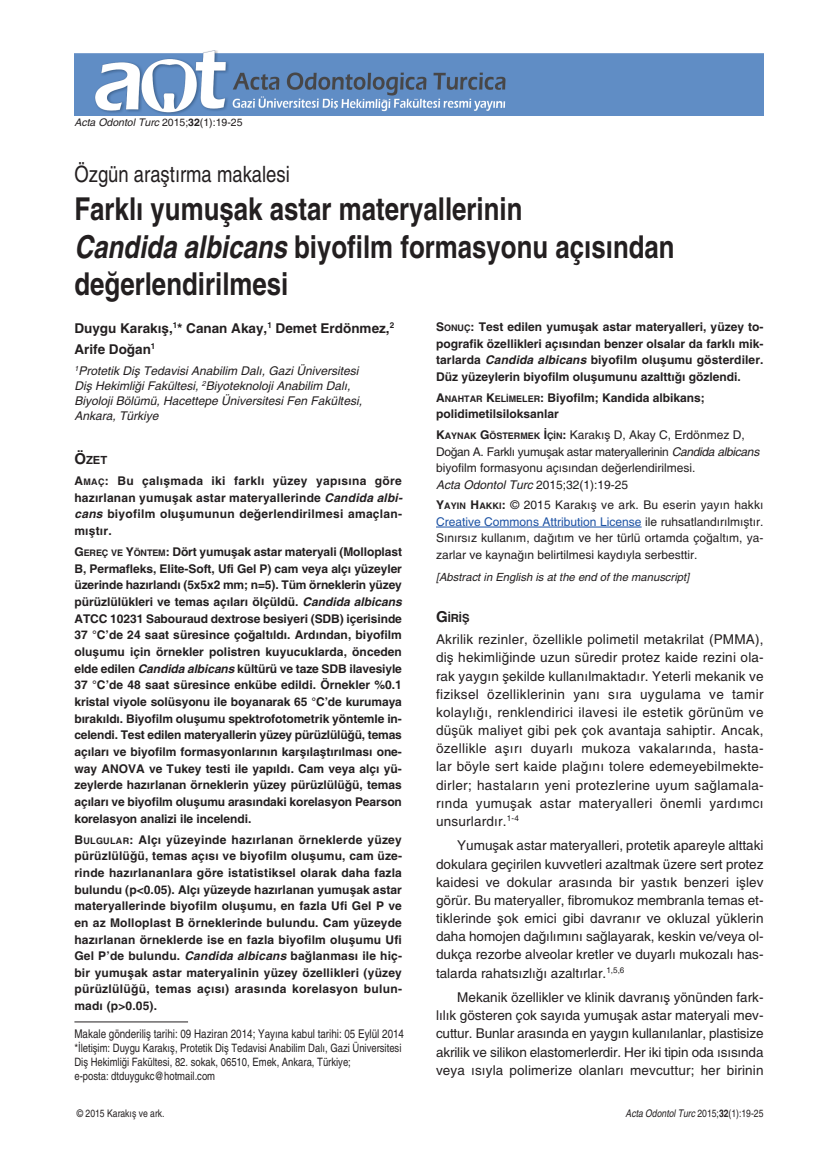
<style>
.page{position:relative;width:838px;height:1170px;background:#fff}
.page>*{position:absolute;margin:0;border:0;box-sizing:border-box;transform-origin:0 0}
.t1{font:700 condensed 31.5px/37.8px "Helvetica";color:#231f20}
.t2{font:condensed 22.5px "Helvetica";color:#231f20}
.t3{font:13.5px/18.1px "Helvetica";letter-spacing:.01em;color:#231f20;text-align:justify}
.t4{font:700 13.5px/21px "Helvetica";color:#231f20}
.t5{font:700 12px/16.6px "Helvetica";color:#231f20;text-align:justify}
.t6{font:12px/16.5px "Helvetica";color:#231f20}
.t7{font:italic 12px/15px "Helvetica";color:#231f20}
.t8{font:condensed 12px "Helvetica";color:#231f20}
.t9{font:condensed 11.55px/13.8px "Helvetica";color:#231f20}
.t10{font:italic 11.25px "Helvetica";color:#231f20}
.t11{font:700 11.25px "Helvetica";color:#231f20}
.t12{font:italic condensed 10.5px "Helvetica";color:#231f20}
.t13{font:italic 10.5px "Helvetica";color:#231f20}
.t14{font:condensed 10.5px "Helvetica";color:#231f20}
.s1{font-style:normal}
.s2{font-weight:700;font-style:normal}
.s3{font-style:italic}
.s4{font-size:15px}
.s5{font-size:9px}
.s6{font-weight:700}
.s7{font-weight:700;font-size:9px}
.s8{color:#1c52a4}
</style>
<div class="page">
<hr style="left:436px;top:526px;width:205px;height:1px;background:#1c52a4">
<img style="left:74px;top:50px;width:689px;height:66px">
<hr style="left:74px;top:1021px;width:114px;height:1px;background:#231f20">
<p class="t13" style="left:74px;top:116px;width:170px">Acta Odontol Turc <span class="s1">2015;</span><span class="s2">32</span><span class="s1">(1):19-25</span></p>
<h2 class="t2" style="left:74px;top:161px;width:217px">Özgün araştırma makalesi</h2>
<h1 class="t1" style="left:74px;top:190px;width:602px">Farklı yumuşak astar materyallerinin<br><span class="s3">Candida albicans</span> biyofilm formasyonu açısından değerlendirilmesi</h1>
<p class="t4" style="left:74px;top:317px;width:321px">Duygu Karakış,<sup>1</sup>* Canan Akay,<sup>1</sup> Demet Erdönmez,<sup>2<br></sup>Arife Doğan<sup>1</sup></p>
<p class="t7" style="left:74px;top:363px;width:289px"><sup>1</sup>Protetik Diş Tedavisi Anabilim Dalı, Gazi Üniversitesi Diş Hekimliği Fakültesi, <sup>2</sup>Biyoteknoloji Anabilim Dalı, Biyoloji Bölümü, Hacettepe Üniversitesi Fen Fakültesi, Ankara, Türkiye</p>
<p class="t11" style="left:74px;top:454px;width:34px"><span class="s4">Ö</span>ZET</p>
<p class="t5" style="left:74px;top:472px;width:329px">A<span class="s5">MAÇ</span>: Bu çalışmada iki farklı yüzey yapısına göre hazırlanan yumuşak astar materyallerinde <span class="s3">Candida albi&shy;cans</span> biyofilm oluşumunun değerlendirilmesi amaçlan&shy;mıştır.</p>
<p class="t5" style="left:74px;top:543px;width:329px">G<span class="s5">EREÇ VE</span> Y<span class="s5">ÖNTEM</span>: Dört yumuşak astar materyali (Molloplast B, Permafleks, Elite-Soft, Ufi Gel P) cam veya alçı yüzeyler üzerinde hazırlandı (5x5x2 mm; n=5). Tüm örneklerin yüzey pürüzlülükleri ve temas açıları ölçüldü. <span class="s3">Candida albicans </span>ATCC 10231 Sabouraud dextrose besiyeri (SDB) içerisinde 37 °C’de 24 saat süresince çoğaltıldı. Ardından, biyofilm oluşumu için örnekler polistren kuyucuklarda, önceden elde edilen <span class="s3">Candida albicans</span> kültürü ve taze SDB ilavesiyle 37 °C’de 48 saat süresince enkübe edildi. Örnekler %0.1 kristal viyole solüsyonu ile boyanarak 65 °C’de kurumaya bırakıldı. Biyofilm oluşumu spektrofotometrik yöntemle in&shy;celendi. Test edilen materyallerin yüzey pürüzlülüğü, temas açıları ve biyofilm formasyonlarının karşılaştırılması one&shy;way ANOVA ve Tukey testi ile yapıldı. Cam veya alçı yü&shy;zeylerde hazırlanan örneklerin yüzey pürüzlülüğü, temas açıları ve biyofilm oluşumu arasındaki korelasyon Pearson korelasyon analizi ile incelendi.</p>
<p class="t5" style="left:74px;top:831px;width:329px">B<span class="s5">ULGULAR</span>: Alçı yüzeyinde hazırlanan örneklerde yüzey pürüzlülüğü, temas açısı ve biyofilm oluşumu, cam üze&shy;rinde hazırlananlara göre istatistiksel olarak daha fazla bulundu (p&lt;0.05). Alçı yüzeyde hazırlanan yumuşak astar materyallerinde biyofilm oluşumu, en fazla Ufi Gel P ve en az Molloplast B örneklerinde bulundu. Cam yüzeyde hazırlanan örneklerde ise en fazla biyofilm oluşumu Ufi Gel P’de bulundu. <span class="s3">Candida albicans</span> bağlanması ile hiç&shy;bir yumuşak astar materyalinin yüzey özellikleri (yüzey pürüzlülüğü, temas açısı) arasında korelasyon bulun&shy;madı (p&gt;0.05).</p>
<p class="t8" style="left:74px;top:1026px;width:331px">Makale gönderiliş tarihi: 09 Haziran 2014; Yayına kabul tarihi: 05 Eylül 2014</p>
<p class="t9" style="left:74px;top:1041px;width:328px">*İletişim: Duygu Karakış, Protetik Diş Tedavisi Anabilim Dalı, Gazi Üniversitesi<br>Diş Hekimliği Fakültesi, 82. sokak, 06510, Emek, Ankara, Türkiye;<br>e-posta: dtduygukc@hotmail.com</p>
<p class="t5" style="left:436px;top:319px;width:329px">S<span class="s5">ONUÇ</span>: Test edilen yumuşak astar materyalleri, yüzey to&shy;pografik özellikleri açısından benzer olsalar da farklı mik&shy;tarlarda <span class="s3">Candida albicans</span> biyofilm oluşumu gösterdiler.<br>Düz yüzeylerin biyofilm oluşumunu azalttığı gözlendi.</p>
<p class="t5" style="left:436px;top:389px;width:270px">A<span class="s5">NAHTAR</span> K<span class="s5">ELİMELER</span>: Biyofilm; Kandida albikans; polidimetilsiloksanlar</p>
<p class="t6" style="left:436px;top:426px;width:325px"><span class="s6">K</span><span class="s7">AYNAK</span> <span class="s6">G</span><span class="s7">ÖSTERMEK</span> <span class="s6">İ</span><span class="s7">ÇİN</span><span class="s6">:</span> Karakış D, Akay C, Erdönmez D, Doğan A. Farklı yumuşak astar materyallerinin <span class="s3">Candida albicans </span>biyofilm formasyonu açısından değerlendirilmesi.<br><span class="s3">Acta Odontol Turc</span> 2015;32(1):19-25</p>
<p class="t6" style="left:436px;top:497px;width:329px;text-align:justify"><span class="s6">Y</span><span class="s7">AYIN</span> <span class="s6">H</span><span class="s7">AKKI</span><span class="s6">:</span> © 2015 Karakış ve ark. Bu eserin yayın hakkı <span class="s8">Creative Commons Attribution License</span> ile ruhsatlandırılmıştır.<br>Sınırsız kullanım, dağıtım ve her türlü ortamda çoğaltım, ya&shy;zarlar ve kaynağın belirtilmesi kaydıyla serbesttir.</p>
<p class="t10" style="left:436px;top:570px;width:255px">[Abstract in English is at the end of the manuscript]</p>
<p class="t11" style="left:436px;top:611px;width:35px"><span class="s4">G</span>İRİŞ</p>
<p class="t3" style="left:436px;top:630px;width:329px">Akrilik rezinler, özellikle polimetil metakrilat (PMMA), diş hekimliğinde uzun süredir protez kaide rezini ola&shy;rak yaygın şekilde kullanılmaktadır. Yeterli mekanik ve fiziksel özelliklerinin yanı sıra uygulama ve tamir kolaylığı, renklendirici ilavesi ile estetik görünüm ve düşük maliyet gibi pek çok avantaja sahiptir. Ancak, özellikle aşırı duyarlı mukoza vakalarında, hasta&shy;lar böyle sert kaide plağını tolere edemeyebilmekte&shy;dirler; hastaların yeni protezlerine uyum sağlamala&shy;rında yumuşak astar materyalleri önemli yardımcı unsurlardır.<sup>1-4</sup></p>
<p class="t3" style="left:436px;top:836px;width:329px;text-indent:21px">Yumuşak astar materyalleri, protetik apareyle alttaki dokulara geçirilen kuvvetleri azaltmak üzere sert protez kaidesi ve dokular arasında bir yastık benzeri işlev görür. Bu materyaller, fibromukoz membranla temas et&shy;tiklerinde şok emici gibi davranır ve okluzal yüklerin daha homojen dağılımını sağlayarak, keskin ve/veya ol&shy;dukça rezorbe alveolar kretler ve duyarlı mukozalı has&shy;talarda rahatsızlığı azaltırlar.<sup>1,5,6</sup></p>
<p class="t3" style="left:436px;top:988px;width:329px;text-indent:21px">Mekanik özellikler ve klinik davranış yönünden fark&shy;lılık gösteren çok sayıda yumuşak astar materyali mev&shy;cuttur. Bunlar arasında en yaygın kullanılanlar, plastisize akrilik ve silikon elastomerlerdir. Her iki tipin oda ısısında veya ısıyla polimerize olanları mevcuttur; her birinin</p>
<p class="t14" style="left:77px;top:1107px;width:89px">© 2015 Karakış ve ark.</p>
<p class="t12" style="left:625px;top:1107px;width:139px">Acta Odontol Turc <span class="s1">2015;</span><span class="s2">32</span><span class="s1">(1):19-25</span></p>
</div>
